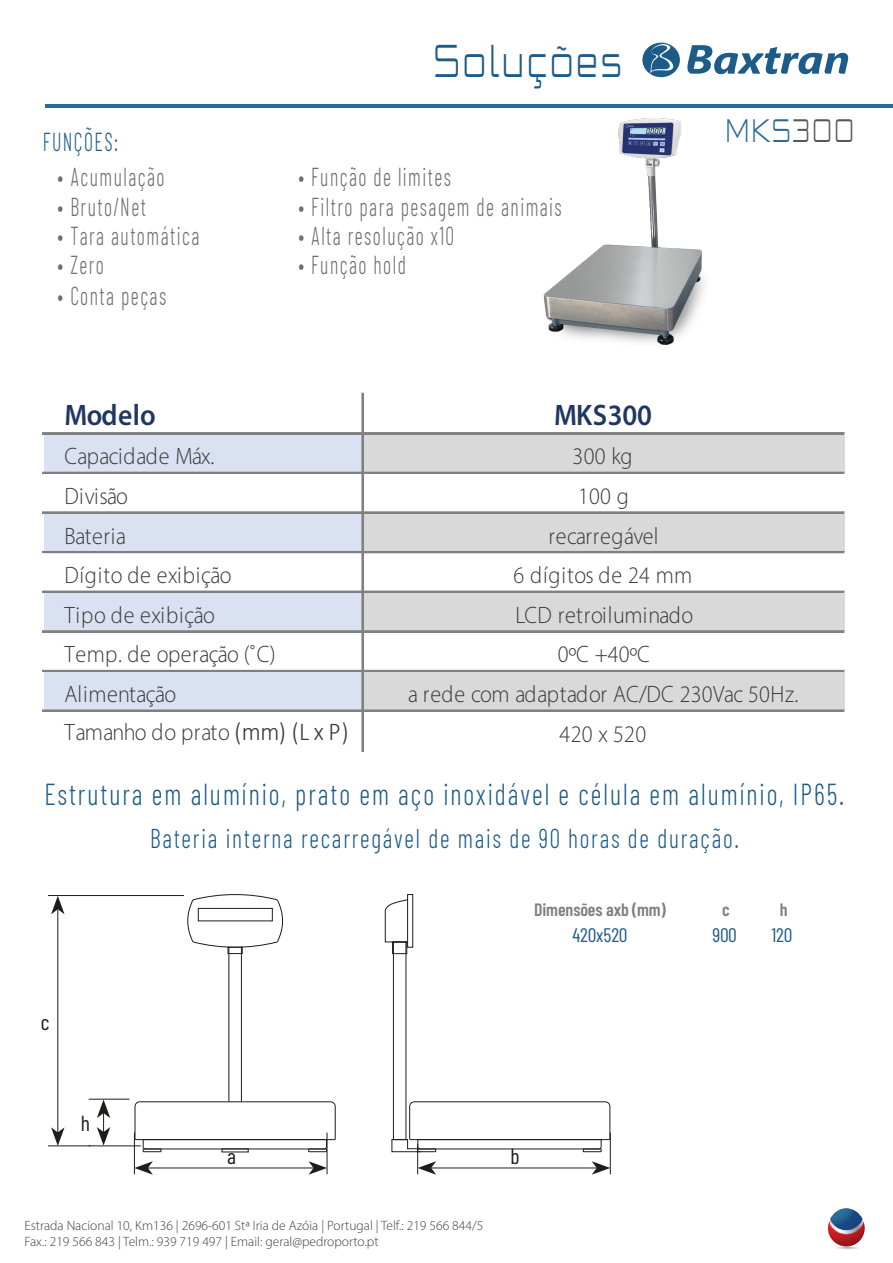
<style>
.page{position:relative;width:893px;height:1263px;background:#fff}
.page>*{position:absolute;margin:0;border:0;box-sizing:border-box;transform-origin:0 0}
.t1{font:300 45.75px "Bunken Tech Sans Pro Wide";letter-spacing:.05em;color:#1d5b88;scale:.68 1}
.t2{font:300 32.25px "Bunken Tech Sans Pro Wide";letter-spacing:.05em;color:#286b98;scale:.68 1}
.t3{font:300 30.3px "Barlow Condensed";letter-spacing:.075em;color:#1d5b88;scale:.87 1}
.t4{font:600 29.7px "Myriad Pro";letter-spacing:.005em;color:#203764;scale:.93 1}
.t5{font:300 27.15px "Barlow Condensed";letter-spacing:.075em;color:#1d5b88;scale:.87 1}
.t6{font:300 25.95px "Barlow Condensed";letter-spacing:.075em;color:#706f6f;scale:.76 1}
.t7{font:300 25.95px "Barlow Condensed";letter-spacing:.075em;color:#1d5b88;scale:.76 1}
.t8{font:300 23.85px "Myriad Pro";letter-spacing:.015em;color:#3a3838;scale:.93 1}
.t9{font:300 23.85px "Myriad Pro";letter-spacing:-.025em;color:#3a3838;scale:.93 1}
.t10{font:300 23.85px "Myriad Pro";letter-spacing:.04em;color:#3a3838;scale:.93 1}
.t11{font:300 23.85px "Myriad Pro";letter-spacing:-.01em;color:#3a3838;scale:.93 1}
.t12{font:21.75px "Barlow Condensed";color:#1d1d1b}
.t13{font:19.5px "Barlow Condensed";color:#1d5b88}
.t14{font:600 17.85px "Barlow Condensed";letter-spacing:-.005em;color:#808080}
.t15{font:300 13.5px/16.2px "Myriad Pro";color:#404041}
.s1{color:#575756}
.s2{font-family:"Calibri";font-size:25.8px}
</style>
<div class="page">
<hr style="left:45px;top:105px;width:848px;height:3px;background:#286b98">
<svg style="left:828px;top:1208px;width:37px;height:41px"></svg>
<svg style="left:642px;top:43px;width:206px;height:34px"></svg>
<img style="left:42px;top:434px;width:84px;height:713px">
<div style="left:44px;top:433px;width:320px;height:41px;background:#d9e1f2"></div>
<div style="left:362px;top:433px;width:482px;height:41px;background:#d9d9d9"></div>
<div style="left:44px;top:512px;width:320px;height:41px;background:#d9e1f2"></div>
<div style="left:362px;top:512px;width:482px;height:41px;background:#d9d9d9"></div>
<div style="left:44px;top:591px;width:320px;height:42px;background:#d9e1f2"></div>
<div style="left:362px;top:591px;width:482px;height:42px;background:#d9d9d9"></div>
<div style="left:44px;top:670px;width:320px;height:42px;background:#d9e1f2"></div>
<div style="left:362px;top:670px;width:482px;height:42px;background:#d9d9d9"></div>
<hr style="left:362px;top:393px;width:2px;height:359px;background:#808080">
<hr style="left:42px;top:432px;width:802px;height:1px;background:#808080">
<hr style="left:42px;top:433px;width:802px;height:1px;background:#808080">
<hr style="left:42px;top:472px;width:802px;height:2px;background:#808080">
<hr style="left:42px;top:512px;width:802px;height:2px;background:#808080">
<hr style="left:42px;top:551px;width:802px;height:2px;background:#808080">
<hr style="left:42px;top:591px;width:802px;height:2px;background:#808080">
<hr style="left:42px;top:630px;width:802px;height:1px;background:#808080">
<hr style="left:42px;top:631px;width:802px;height:2px;background:#808080">
<hr style="left:42px;top:670px;width:802px;height:2px;background:#808080">
<hr style="left:42px;top:710px;width:802px;height:2px;background:#808080">
<svg style="left:134px;top:1101px;width:202px;height:49px"></svg>
<div style="left:143px;top:1148px;width:18px;height:4px;border:1px solid #1d1d1b"></div>
<div style="left:308px;top:1148px;width:19px;height:4px;border:1px solid #1d1d1b"></div>
<hr style="left:229px;top:947px;width:1px;height:155px;background:#1d1d1b">
<hr style="left:241px;top:947px;width:1px;height:155px;background:#1d1d1b">
<div style="left:222px;top:1148px;width:27px;height:4px;border:1px solid #1d1d1b"></div>
<svg style="left:391px;top:1101px;width:220px;height:51px"></svg>
<div style="left:393px;top:941px;width:13px;height:199px;border:1px solid #1d1d1b"></div>
<svg style="left:384px;top:894px;width:29px;height:54px"></svg>
<hr style="left:407px;top:900px;width:1px;height:42px;background:#1d1d1b">
<div style="left:392px;top:942px;width:15px;height:12px;border:1px solid #1d1d1b"></div>
<svg style="left:187px;top:894px;width:96px;height:60px"></svg>
<hr style="left:48px;top:895px;width:136px;height:1px;background:#1d1d1b">
<hr style="left:48px;top:1145px;width:42px;height:1px;background:#1d1d1b">
<hr style="left:58px;top:909px;width:1px;height:223px;background:#1d1d1b">
<svg style="left:51px;top:896px;width:14px;height:18px"></svg>
<svg style="left:51px;top:1127px;width:14px;height:19px"></svg>
<hr style="left:89px;top:1099px;width:40px;height:1px;background:#1d1d1b">
<svg style="left:97px;top:1099px;width:13px;height:46px"></svg>
<hr style="left:89px;top:1145px;width:52px;height:1px;background:#1d1d1b">
<hr style="left:134px;top:1132px;width:1px;height:42px;background:#1d1d1b">
<hr style="left:148px;top:1168px;width:165px;height:1px;background:#1d1d1b">
<svg style="left:134px;top:1161px;width:19px;height:14px"></svg>
<svg style="left:308px;top:1161px;width:19px;height:14px"></svg>
<hr style="left:327px;top:1132px;width:1px;height:42px;background:#1d1d1b">
<hr style="left:417px;top:1144px;width:1px;height:30px;background:#1d1d1b">
<hr style="left:431px;top:1168px;width:166px;height:1px;background:#1d1d1b">
<svg style="left:418px;top:1161px;width:18px;height:14px"></svg>
<svg style="left:592px;top:1161px;width:18px;height:14px"></svg>
<hr style="left:610px;top:1132px;width:1px;height:42px;background:#1d1d1b">
<img style="left:543px;top:118px;width:162px;height:227px">
<p class="t7" style="left:43px;top:126px;width:100px">FUNÇÕES:</p>
<p class="t6" style="left:58px;top:161px;width:142px">• Acumulação</p>
<p class="t6" style="left:58px;top:190px;width:118px">• Bruto/Net</p>
<p class="t6" style="left:58px;top:219px;width:188px">• Tara automática</p>
<p class="t6" style="left:58px;top:249px;width:63px">• Zero</p>
<p class="t6" style="left:58px;top:279px;width:144px">• Conta peças</p>
<h1 class="t1" style="left:433px;top:32px;width:280px">Soluções</h1>
<p class="t6" style="left:298px;top:161px;width:202px">• Função de limites</p>
<p class="t6" style="left:298px;top:190px;width:348px">• Filtro para pesagem de animais</p>
<p class="t6" style="left:298px;top:219px;width:206px">• Alta resolução x10</p>
<p class="t6" style="left:298px;top:249px;width:143px">• Função hold</p>
<h2 class="t2" style="left:725px;top:110px;width:191px">MKS<span class="s1">300</span></h2>
<p class="t4" style="left:64px;top:396px;width:100px">Modelo</p>
<p class="t4" style="left:554px;top:396px;width:107px">MKS300</p>
<p class="t9" style="left:65px;top:442px;width:163px">Capacidade Máx.</p>
<p class="t8" style="left:573px;top:442px;width:66px">300 kg</p>
<p class="t11" style="left:65px;top:482px;width:70px">Divisão</p>
<p class="t8" style="left:578px;top:482px;width:56px">100 g</p>
<p class="t8" style="left:65px;top:521px;width:68px">Bateria</p>
<p class="t8" style="left:549px;top:521px;width:120px">recarregável</p>
<p class="t8" style="left:65px;top:561px;width:181px">Dígito de exibição</p>
<p class="t10" style="left:513px;top:561px;width:194px">6 dígitos de 24 mm</p>
<p class="t8" style="left:65px;top:600px;width:163px">Tipo de exibição</p>
<p class="t8" style="left:515px;top:600px;width:193px">LCD retroiluminado</p>
<p class="t8" style="left:65px;top:640px;width:228px">Temp. de operação (˚C)</p>
<p class="t8" style="left:558px;top:640px;width:101px">0ºC +40ºC</p>
<p class="t8" style="left:65px;top:680px;width:121px">Alimentação</p>
<p class="t8" style="left:408px;top:680px;width:421px">a rede com adaptador AC/DC 230Vac 50Hz.</p>
<p class="t8" style="left:65px;top:717px;width:307px">Tamanho do prato <span class="s2">(mm) (L x P)</span></p>
<p class="t8" style="left:560px;top:719px;width:95px">420 x 520</p>
<p class="t3" style="left:44px;top:776px;width:921px">Estrutura em alumínio, prato em aço inoxidável e célula em alumínio, IP65.</p>
<p class="t5" style="left:150px;top:821px;width:678px">Bateria interna recarregável de mais de 90 horas de duração.</p>
<p class="t12" style="left:41px;top:1009px;width:10px">c</p>
<p class="t14" style="left:534px;top:899px;width:133px">Dimensões axb (mm)</p>
<p class="t14" style="left:722px;top:899px;width:9px">c</p>
<p class="t14" style="left:780px;top:899px;width:9px">h</p>
<p class="t13" style="left:572px;top:923px;width:56px">420x520</p>
<p class="t13" style="left:713px;top:923px;width:25px">900</p>
<p class="t13" style="left:771px;top:923px;width:22px">120</p>
<p class="t12" style="left:81px;top:1110px;width:11px">h</p>
<p class="t12" style="left:227px;top:1143px;width:10px">a</p>
<p class="t12" style="left:510px;top:1143px;width:11px">b</p>
<p class="t15" style="left:25px;top:1217px;width:460px">Estrada Nacional 10, Km136 | 2696-601 Stª Iria de Azóia | Portugal | Telf.: 219 566 844/5<br>Fax.: 219 566 843 | Telm.: 939 719 497 | Email: geral@pedroporto.pt</p>
</div>
